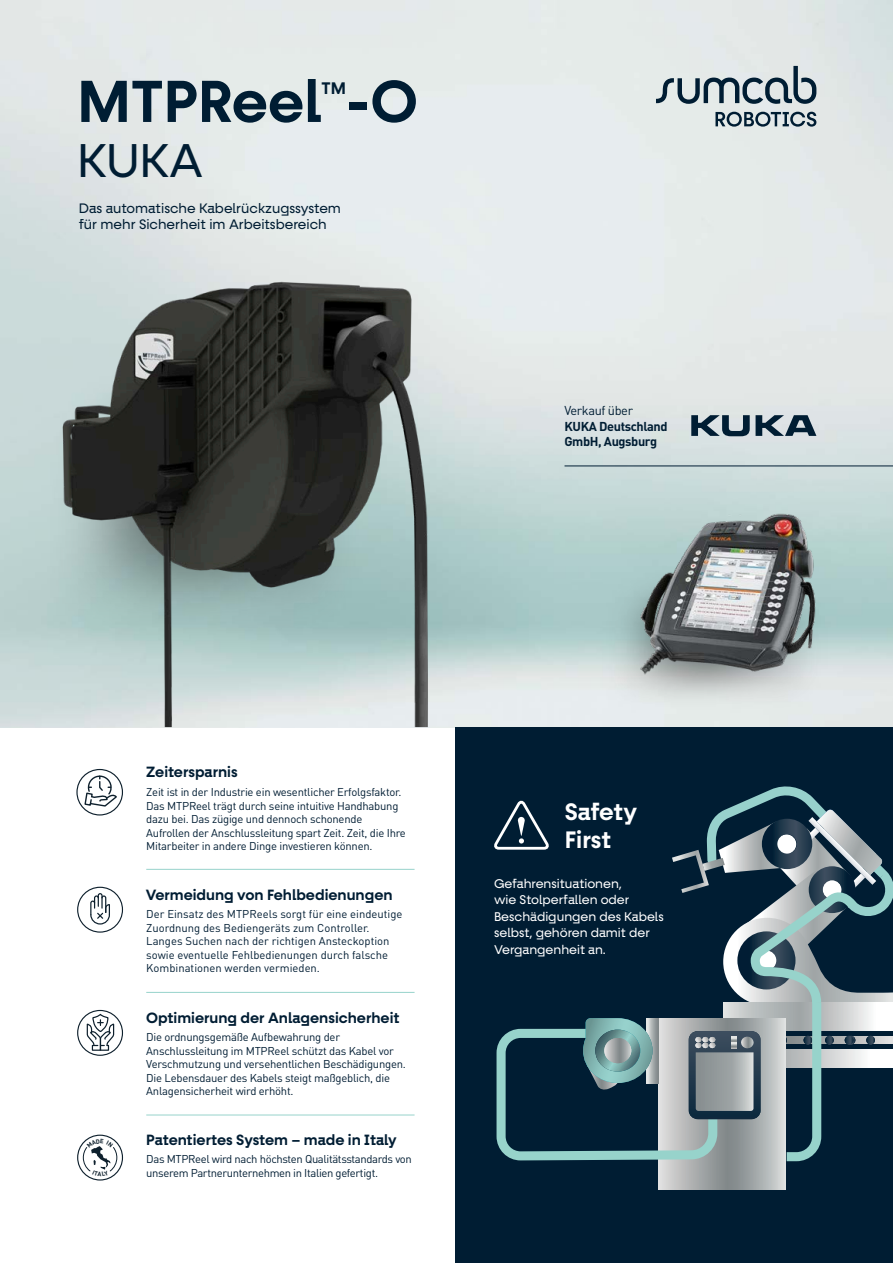
<style>
.page{position:relative;width:893px;height:1263px;background:#fff}
.page>*{position:absolute;margin:0;border:0;box-sizing:border-box;transform-origin:0 0}
.t1{font:600 59.7px "Fractul";color:#001d33}
.t2{font:47.7px "Fractul";color:#001d33}
.t3{font:600 24px/28.8px "Fractul";letter-spacing:-.005em;color:#fff}
.t4{font:600 16.95px "Fractul";color:#001d33}
.t5{font:600 15px "Fractul";color:#001d33}
.t6{font:13.8px/16.6px "Fractul";color:#001d33}
.t7{font:12.75px/16.5px "Fractul";color:#fff}
.t8{font:700 12.75px/15.3px "DIN Pro";letter-spacing:-.03em;color:#001d33}
.t9{font:12.75px "DIN Pro";letter-spacing:-.03em;color:#001d33}
.t10{font:11.25px/13.5px "DIN Pro";letter-spacing:-.02em;color:#001d33}
.t11{font:11.25px/13.5px "DIN Pro";color:#001d33}
</style>
<div class="page">
<img style="left:0;top:0;width:893px;height:727px">
<img style="left:37px;top:333px;width:10px;height:323px">
<svg style="left:656px;top:66px;width:160px;height:38px;background:#a5b1b7"></svg>
<svg style="left:715px;top:112px;width:101px;height:15px;background:#81919a"></svg>
<img style="left:47px;top:268px;width:407px;height:459px">
<img style="left:593px;top:552px;width:238px;height:168px">
<div style="left:455px;top:727px;width:438px;height:536px;background:#001d33"></div>
<svg style="left:76px;top:769px;width:47px;height:46px"></svg>
<svg style="left:77px;top:887px;width:46px;height:46px"></svg>
<svg style="left:77px;top:1010px;width:46px;height:46px"></svg>
<hr style="left:146px;top:869px;width:269px;height:1px;background:#97d3cb">
<hr style="left:146px;top:992px;width:269px;height:1px;background:#97d3cb">
<hr style="left:146px;top:1114px;width:269px;height:1px;background:#97d3cb">
<svg style="left:494px;top:800px;width:55px;height:50px"></svg>
<hr style="left:564px;top:466px;width:329px;height:1px;background:#001d33">
<svg style="left:834px;top:1036px;width:59px;height:8px"></svg>
<svg style="left:826px;top:1049px;width:67px;height:18px"></svg>
<svg style="left:826px;top:1036px;width:8px;height:8px"></svg>
<svg style="left:845px;top:1036px;width:10px;height:8px"></svg>
<svg style="left:866px;top:1036px;width:9px;height:8px"></svg>
<svg style="left:826px;top:1012px;width:67px;height:19px"></svg>
<svg style="left:672px;top:786px;width:221px;height:226px"></svg>
<svg style="left:659px;top:1166px;width:127px;height:23px;background:#abafb0"></svg>
<svg style="left:496px;top:994px;width:330px;height:172px"></svg>
<svg style="left:689px;top:1031px;width:73px;height:88px;background:#737f86"></svg>
<svg style="left:652px;top:1018px;width:7px;height:65px"></svg>
<svg style="left:583px;top:1018px;width:69px;height:73px"></svg>
<svg style="left:691px;top:415px;width:59px;height:21px"></svg>
<svg style="left:756px;top:415px;width:60px;height:21px"></svg>
<img style="left:632px;top:505px;width:195px;height:176px">
<svg style="left:77px;top:1134px;width:46px;height:46px"></svg>
<h1 class="t1" style="left:77px;top:66px;width:342px">MTPReel -O</h1>
<h3 class="t4" style="left:322px;top:78px;width:26px">TM</h3>
<h2 class="t2" style="left:77px;top:133px;width:128px">KUKA</h2>
<p class="t6" style="left:79px;top:200px;width:264px">Das automatische Kabelrückzugssystem für mehr Sicherheit im Arbeitsbereich</p>
<p class="t9" style="left:564px;top:403px;width:70px">Verkauf über</p>
<p class="t8" style="left:564px;top:418px;width:105px">KUKA Deutschland<br>GmbH, Augsburg</p>
<h3 class="t5" style="left:146px;top:763px;width:93px">Zeitersparnis</h3>
<p class="t10" style="left:146px;top:785px;width:261px">Zeit ist in der Industrie ein wesentlicher Erfolgsfaktor.<br>Das MTPReel trägt durch seine intuitive Handhabung dazu bei. Das zügige und dennoch schonende Aufrollen der Anschlussleitung spart Zeit. Zeit, die Ihre Mitarbeiter in andere Dinge investieren können.</p>
<h3 class="t5" style="left:146px;top:886px;width:248px">Vermeidung von Fehlbedienungen</h3>
<p class="t11" style="left:146px;top:907px;width:258px">Der Einsatz des MTPReels sorgt für eine eindeutige Zuordnung des Bediengeräts zum Controller.<br>Langes Suchen nach der richtigen Ansteckoption sowie eventuelle Fehlbedienungen durch falsche Kombinationen werden vermieden.</p>
<h3 class="t5" style="left:146px;top:1009px;width:255px">Optimierung der Anlagensicherheit</h3>
<p class="t10" style="left:146px;top:1030px;width:261px">Die ordnungsgemäße Aufbewahrung der Anschlussleitung im MTPReel schützt das Kabel vor Verschmutzung und versehentlichen Beschädigungen.<br>Die Lebensdauer des Kabels steigt maßgeblich, die Anlagensicherheit wird erhöht.</p>
<h3 class="t5" style="left:146px;top:1131px;width:252px">Patentiertes System – made in Italy</h3>
<p class="t10" style="left:146px;top:1152px;width:267px">Das MTPReel wird nach höchsten Qualitätsstandards von unserem Partnerunternehmen in Italien gefertigt.</p>
<h3 class="t3" style="left:565px;top:797px;width:74px">Safety<br>First</h3>
<p class="t7" style="left:494px;top:875px;width:171px">Gefahrensituationen,<br>wie Stolperfallen oder<br>Beschädigungen des Kabels selbst, gehören damit der<br>Vergangenheit an.</p>
</div>
